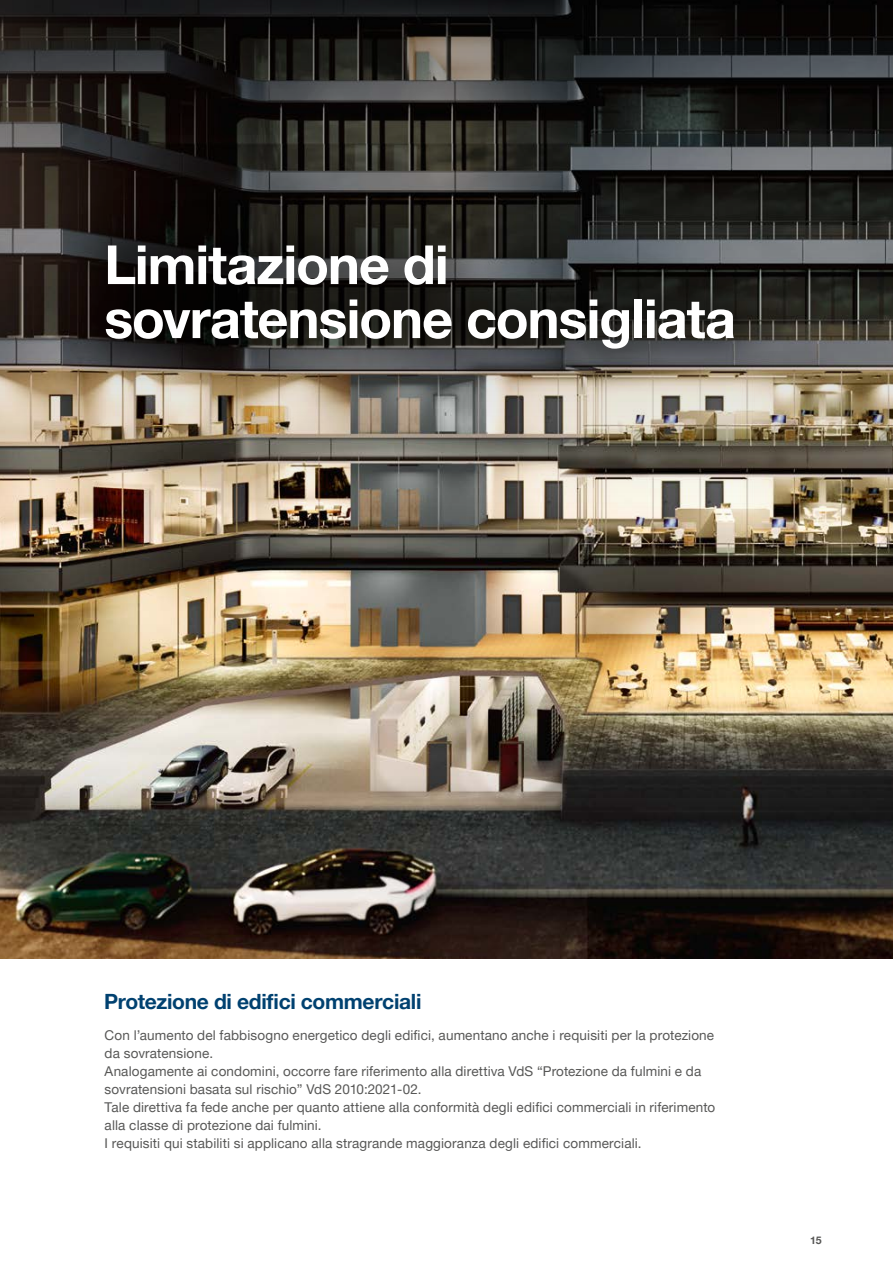
<style>
.page{position:relative;width:893px;height:1263px;background:#fff}
.page>*{position:absolute;margin:0;border:0;box-sizing:border-box;transform-origin:0 0}
.t1{font:700 54px/54px "Helvetica Neue LTW1 G";letter-spacing:-.02em;color:#fff}
.t2{font:700 21px "Helvetica Neue LTW1 G";letter-spacing:-.015em;color:#004170}
.t3{font:13.5px/18px "Helvetica Neue LTW1 G";letter-spacing:.01em;color:#575756}
.t4{font:700 10.5px "Helvetica Neue LTW1 G";color:#575756}
</style>
<div class="page">
<img style="left:0;top:527px;width:893px;height:432px">
<img style="left:0;top:0;width:893px;height:527px">
<div style="left:56px;top:196px;width:728px;height:201px;background:#000;opacity:.46"></div>
<h1 class="t1" style="left:104px;top:237px;width:633px">Limitazione di sovratensione consigliata</h1>
<h2 class="t2" style="left:104px;top:988px;width:319px">Protezione di edifici commerciali</h2>
<p class="t3" style="left:105px;top:1026px;width:612px">Con l’aumento del fabbisogno energetico degli edifici, aumentano anche i requisiti per la protezione da sovratensione.<br>Analogamente ai condomini, occorre fare riferimento alla direttiva VdS “Protezione da fulmini e da sovratensioni basata sul rischio” VdS 2010:2021-02.<br>Tale direttiva fa fede anche per quanto attiene alla conformità degli edifici commerciali in riferimento alla classe di protezione dai fulmini.<br>I requisiti qui stabiliti si applicano alla stragrande maggioranza degli edifici commerciali.</p>
<p class="t4" style="left:810px;top:1233px;width:13px">15</p>
</div>
